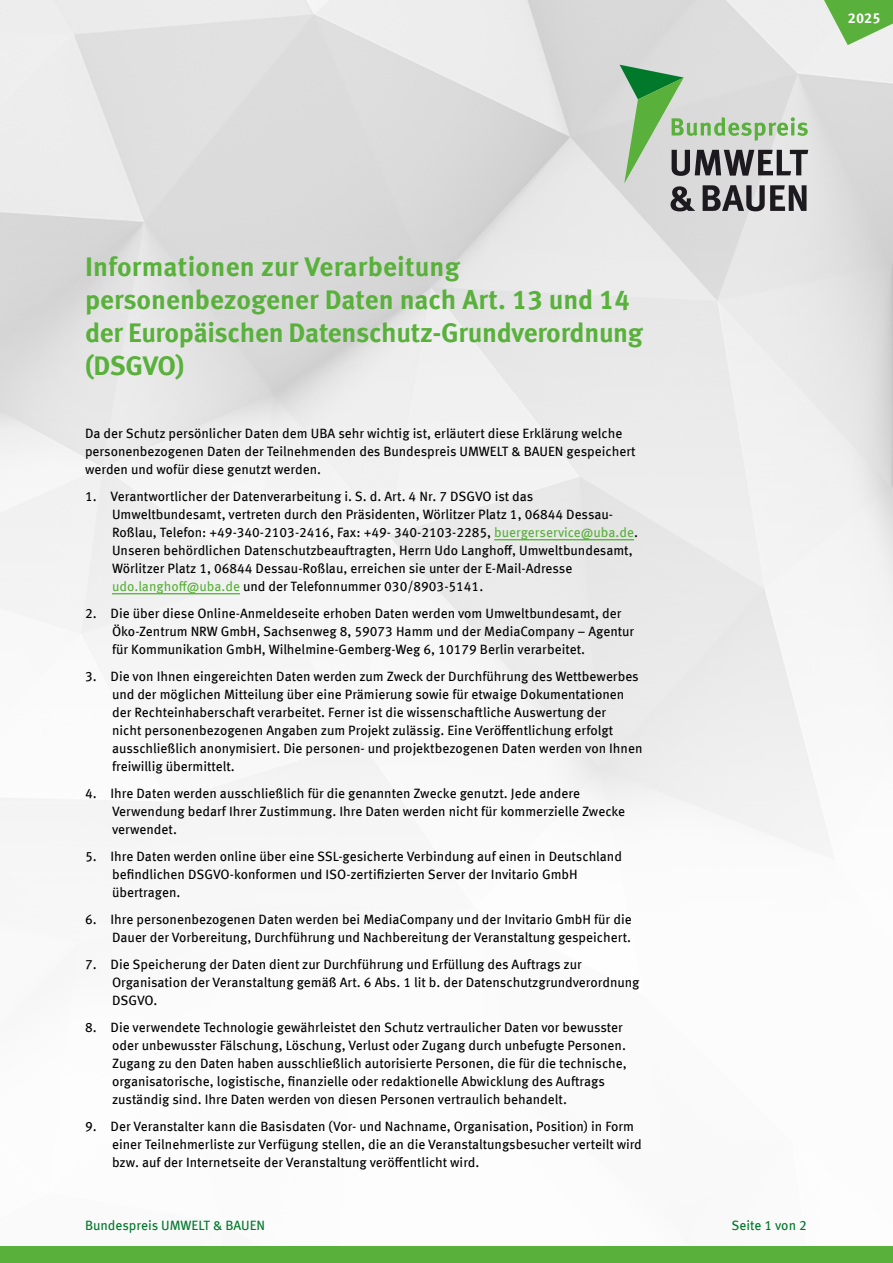
<style>
.page{position:relative;width:893px;height:1263px;background:#fff}
.page>*{position:absolute;margin:0;border:0;box-sizing:border-box;transform-origin:0 0}
.t1{font:700 27px/33px "Meta Offc";letter-spacing:-.01em;color:#59b13c}
.BU{font:700 14.25px "Meta Offc";color:#fff}
.Frage_ohne_Einzug{font:13.5px/18px "Meta Offc";color:#000}
.t2{font:13.5px "Meta Offc";color:#00792b}
.s1{color:#59b13c}
</style>
<div class="page">
<div style="left:0;top:1246px;width:893px;height:17px;background:#59b13c"></div>
<svg style="left:620px;top:65px;width:188px;height:146px;background:#adbaac"></svg>
<svg style="left:824px;top:0;width:69px;height:45px"></svg>
<hr style="left:494px;top:539px;width:140px;height:1px;background:#59b13c">
<hr style="left:112px;top:593px;width:128px;height:1px;background:#59b13c">
<p class="BU" style="left:848px;top:9px;width:34px">2025</p>
<h1 class="t1" style="left:85px;top:251px;width:560px">Informationen zur Verarbeitung personenbezogener Daten nach Art. 13 und 14 der Europäischen Datenschutz-Grundverordnung (DSGVO)</h1>
<p class="Frage_ohne_Einzug" style="left:85px;top:424px;width:552px">Da der Schutz persönlicher Daten dem UBA sehr wichtig ist, erläutert diese Erklärung welche personenbezogenen Daten der Teilnehmenden des Bundespreis UMWELT &amp; BAUEN gespeichert werden und wofür diese genutzt werden.</p>
<p class="Frage_ohne_Einzug" style="left:112px;top:487px;width:527px;text-indent:-27px">1. Verantwortlicher der Datenverarbeitung i. S. d. Art. 4 Nr. 7 DSGVO ist das Umweltbundesamt, vertreten durch den Präsidenten, Wörlitzer Platz 1, 06844 Dessau-Roßlau, Telefon: +49-340-2103-2416, Fax: +49- 340-2103-2285, <span class="s1">buergerservice@uba.de</span>.<br>Unseren behördlichen Datenschutzbeauftragten, Herrn Udo Langhoff, Umweltbundesamt, Wörlitzer Platz 1, 06844 Dessau-Roßlau, erreichen sie unter der E-Mail-Adresse <span class="s1">udo.langhoff@uba.de</span> und der Telefonnummer 030/8903-5141.</p>
<p class="Frage_ohne_Einzug" style="left:112px;top:604px;width:524px;text-indent:-27px">2. Die über diese Online-Anmeldeseite erhoben Daten werden vom Umweltbundesamt, der<br>Öko-Zentrum NRW GmbH, Sachsenweg 8, 59073 Hamm und der MediaCompany – Agentur für Kommunikation GmbH, Wilhelmine-Gemberg-Weg 6, 10179 Berlin verarbeitet.</p>
<p class="Frage_ohne_Einzug" style="left:112px;top:667px;width:532px;text-indent:-27px">3. Die von Ihnen eingereichten Daten werden zum Zweck der Durchführung des Wettbewerbes und der möglichen Mitteilung über eine Prämierung sowie für etwaige Dokumentationen der Rechteinhaberschaft verarbeitet. Ferner ist die wissenschaftliche Auswertung der<br>nicht personenbezogenen Angaben zum Projekt zulässig. Eine Veröffentlichung erfolgt ausschließlich anonymisiert. Die personen- und projektbezogenen Daten werden von Ihnen freiwillig übermittelt.</p>
<p class="Frage_ohne_Einzug" style="left:112px;top:784px;width:515px;text-indent:-27px">4. Ihre Daten werden ausschließlich für die genannten Zwecke genutzt. Jede andere<br>Verwendung bedarf Ihrer Zustimmung. Ihre Daten werden nicht für kommerzielle Zwecke verwendet.</p>
<p class="Frage_ohne_Einzug" style="left:112px;top:847px;width:511px;text-indent:-27px">5. Ihre Daten werden online über eine SSL-gesicherte Verbindung auf einen in Deutschland befindlichen DSGVO-konformen und ISO-zertifizierten Server der Invitario GmbH übertragen.</p>
<p class="Frage_ohne_Einzug" style="left:85px;top:910px;width:548px;text-align:right">6. Ihre personenbezogenen Daten werden bei MediaCompany und der Invitario GmbH für die<br>Dauer der Vorbereitung, Durchführung und Nachbereitung der Veranstaltung gespeichert.</p>
<p class="Frage_ohne_Einzug" style="left:112px;top:955px;width:529px;text-indent:-27px">7. Die Speicherung der Daten dient zur Durchführung und Erfüllung des Auftrags zur<br>Organisation der Veranstaltung gemäß Art. 6 Abs. 1 lit b. der Datenschutzgrundverordnung<br>DSGVO.</p>
<p class="Frage_ohne_Einzug" style="left:112px;top:1018px;width:516px;text-indent:-27px">8. Die verwendete Technologie gewährleistet den Schutz vertraulicher Daten vor bewusster oder unbewusster Fälschung, Löschung, Verlust oder Zugang durch unbefugte Personen.<br>Zugang zu den Daten haben ausschließlich autorisierte Personen, die für die technische, organisatorische, logistische, finanzielle oder redaktionelle Abwicklung des Auftrags zuständig sind. Ihre Daten werden von diesen Personen vertraulich behandelt.</p>
<p class="Frage_ohne_Einzug" style="left:112px;top:1117px;width:531px;text-indent:-27px">9. Der Veranstalter kann die Basisdaten (Vor- und Nachname, Organisation, Position) in Form einer Teilnehmerliste zur Verfügung stellen, die an die Veranstaltungsbesucher verteilt wird bzw. auf der Internetseite der Veranstaltung veröffentlicht wird.</p>
<p class="t2" style="left:85px;top:1217px;width:182px">Bundespreis UMWELT &amp; BAUEN</p>
<p class="t2" style="left:731px;top:1217px;width:77px">Seite 1 von 2</p>
</div>
